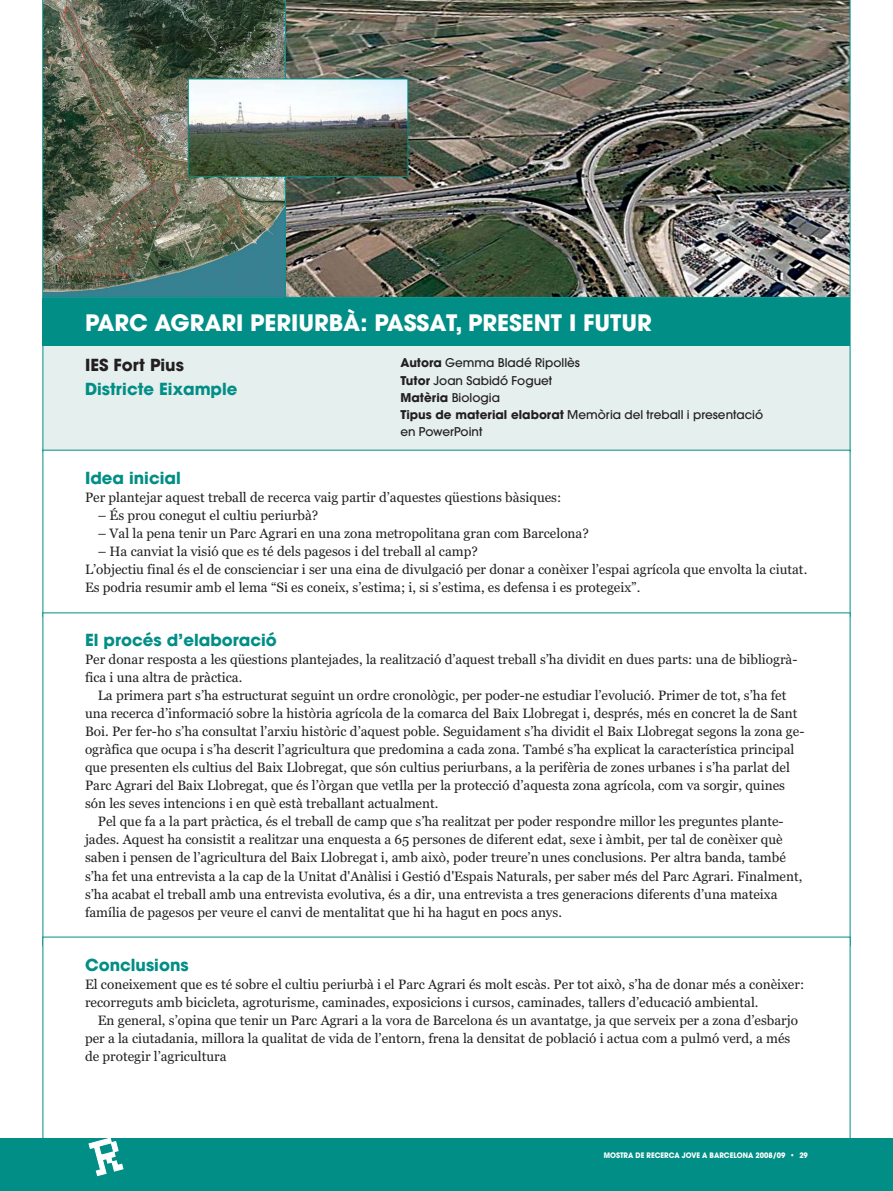
<style>
.page{position:relative;width:893px;height:1191px;background:#fff}
.page>*{position:absolute;margin:0;border:0;box-sizing:border-box;transform-origin:0 0}
.t1{font:700 22.5px "Avant Garde";color:#fff}
.t2{font:700 16.5px "Avant Garde";color:#008e86}
.t3{font:700 16.5px "Avant Garde";color:#231f20}
.t4{font:13.5px/18px "Georgia";color:#231f20}
.t5{font:500 12px/17.2px "Avant Garde";color:#231f20}
.t6{font:700 7.5px "Avant Garde";color:#fff;scale:.93 1}
.s1{font-weight:700}
</style>
<div class="page">
<img style="left:286px;top:0;width:564px;height:298px">
<div style="left:43px;top:298px;width:807px;height:153px;background:#e5efee"></div>
<div style="left:43px;top:298px;width:807px;height:47px;background:#008e86"></div>
<div style="left:0;top:1138px;width:893px;height:52px;background:#008e86"></div>
<img style="left:42px;top:0;width:244px;height:298px">
<img style="left:190px;top:81px;width:216px;height:94px">
<div style="left:188px;top:79px;width:220px;height:98px;border:1px solid #008e86"></div>
<h1 class="t1" style="left:85px;top:314px;width:568px">PARC AGRARI PERIURBÀ: PASSAT, PRESENT I FUTUR</h1>
<p class="t3" style="left:85px;top:358px;width:100px">IES Fort Pius</p>
<p class="t2" style="left:85px;top:382px;width:154px">Districte Eixample</p>
<p class="t5" style="left:400px;top:355px;width:364px"><span class="s1">Autora</span> Gemma Bladé Ripollès<br><span class="s1">Tutor</span> Joan Sabidó Foguet<br><span class="s1">Matèria</span> Biologia<br><span class="s1">Tipus de material elaborat</span> Memòria del treball i presentació en PowerPoint</p>
<p class="t2" style="left:85px;top:472px;width:97px">Idea inicial</p>
<p class="t4" style="left:85px;top:490px;width:478px">Per plantejar aquest treball de recerca vaig partir d’aquestes qüestions bàsiques:</p>
<p class="t4" style="left:98px;top:508px;width:222px">– És prou conegut el cultiu periurbà?</p>
<p class="t4" style="left:98px;top:526px;width:493px">– Val la pena tenir un Parc Agrari en una zona metropolitana gran com Barcelona?</p>
<p class="t4" style="left:85px;top:544px;width:724px;text-indent:13px">– Ha canviat la visió que es té dels pagesos i del treball al camp?<br>L’objectiu final és el de conscienciar i ser una eina de divulgació per donar a conèixer l’espai agrícola que envolta la ciutat.<br>Es podria resumir amb el lema “Si es coneix, s’estima; i, si s’estima, es defensa i es protegeix”.</p>
<p class="t2" style="left:85px;top:634px;width:193px">El procés d’elaboració</p>
<p class="t4" style="left:85px;top:652px;width:714px">Per donar resposta a les qüestions plantejades, la realització d’aquest treball s’ha dividit en dues parts: una de bibliogrà&shy;fica i una altra de pràctica.</p>
<p class="t4" style="left:98px;top:688px;width:690px">La primera part s’ha estructurat seguint un ordre cronològic, per poder-ne estudiar l’evolució. Primer de tot, s’ha fet</p>
<p class="t4" style="left:85px;top:706px;width:714px">una recerca d’informació sobre la història agrícola de la comarca del Baix Llobregat i, després, més en concret la de Sant</p>
<p class="t4" style="left:85px;top:724px;width:721px">Boi. Per fer-ho s’ha consultat l’arxiu històric d’aquest poble. Seguidament s’ha dividit el Baix Llobregat segons la zona ge-</p>
<p class="t4" style="left:85px;top:742px;width:711px">ogràfica que ocupa i s’ha descrit l’agricultura que predomina a cada zona. També s’ha explicat la característica principal</p>
<p class="t4" style="left:85px;top:760px;width:706px">que presenten els cultius del Baix Llobregat, que són cultius periurbans, a la perifèria de zones urbanes i s’ha parlat del</p>
<p class="t4" style="left:85px;top:778px;width:701px">Parc Agrari del Baix Llobregat, que és l’òrgan que vetlla per la protecció d’aquesta zona agrícola, com va sorgir, quines</p>
<p class="t4" style="left:85px;top:796px;width:355px">són les seves intencions i en què està treballant actualment.</p>
<p class="t4" style="left:98px;top:814px;width:687px">Pel que fa a la part pràctica, és el treball de camp que s’ha realitzat per poder respondre millor les preguntes plante-</p>
<p class="t4" style="left:85px;top:832px;width:699px">jades. Aquest ha consistit a realitzar una enquesta a 65 persones de diferent edat, sexe i àmbit, per tal de conèixer què</p>
<p class="t4" style="left:85px;top:850px;width:702px">saben i pensen de l’agricultura del Baix Llobregat i, amb això, poder treure’n unes conclusions. Per altra banda, també</p>
<p class="t4" style="left:85px;top:868px;width:719px">s’ha fet una entrevista a la cap de la Unitat d'Anàlisi i Gestió d'Espais Naturals, per saber més del Parc Agrari. Finalment,</p>
<p class="t4" style="left:85px;top:886px;width:694px">s’ha acabat el treball amb una entrevista evolutiva, és a dir, una entrevista a tres generacions diferents d’una mateixa</p>
<p class="t4" style="left:85px;top:904px;width:479px">família de pagesos per veure el canvi de mentalitat que hi ha hagut en pocs anys.</p>
<p class="t2" style="left:85px;top:958px;width:105px">Conclusions</p>
<p class="t4" style="left:85px;top:976px;width:721px">El coneixement que es té sobre el cultiu periurbà i el Parc Agrari és molt escàs. Per tot això, s’ha de donar més a conèixer: recorreguts amb bicicleta, agroturisme, caminades, exposicions i cursos, caminades, tallers d’educació ambiental.</p>
<p class="t4" style="left:85px;top:1012px;width:714px;text-indent:13px">En general, s’opina que tenir un Parc Agrari a la vora de Barcelona és un avantatge, ja que serveix per a zona d’esbarjo per a la ciutadania, millora la qualitat de vida de l’entorn, frena la densitat de població i actua com a pulmó verd, a més de protegir l’agricultura</p>
<p class="t6" style="left:604px;top:1152px;width:221px">MOSTRA DE RECERCA JOVE A BARCELONA 2008/09 • 29</p>
</div>
